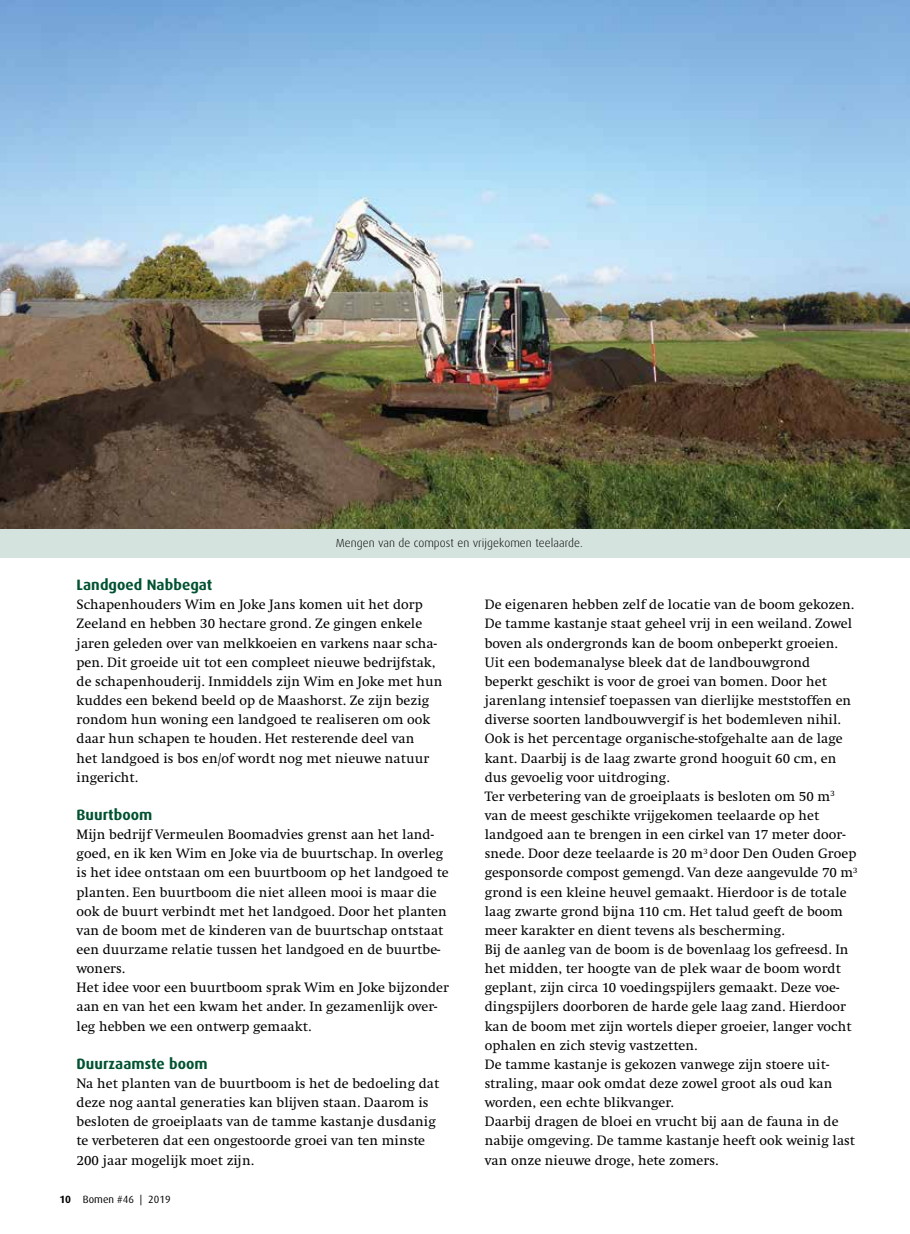
<style>
.page{position:relative;width:910px;height:1234px;background:#fff}
.page>*{position:absolute;margin:0;border:0;box-sizing:border-box;transform-origin:0 0}
.t1{font:700 15px "Dax";letter-spacing:.005em;color:#005231}
.t2{font:14.1px/19.2px "Swift EF";letter-spacing:.005em;color:#000}
.t3{font:300 11.7px "Dax";letter-spacing:.005em;color:#000}
.t4{font:10.5px "Dax";letter-spacing:.005em;color:#000}
.s1{font-weight:700}
</style>
<div class="page">
<div style="left:0;top:529px;width:910px;height:28px;background:#d4e3dd"></div>
<img style="left:0;top:0;width:910px;height:529px">
<p class="t3" style="left:336px;top:536px;width:249px">Mengen van de compost en vrijgekomen teelaarde.</p>
<p class="t1" style="left:77px;top:576px;width:137px">Landgoed Nabbegat</p>
<p class="t2" style="left:77px;top:595px;width:368px">Schapenhouders Wim en Joke Jans komen uit het dorp Zeeland en hebben 30 hectare grond. Ze gingen enkele jaren geleden over van melkkoeien en varkens naar scha&shy;pen. Dit groeide uit tot een compleet nieuwe bedrijfstak, de schapenhouderij. Inmiddels zijn Wim en Joke met hun kuddes een bekend beeld op de Maashorst. Ze zijn bezig rondom hun woning een landgoed te realiseren om ook daar hun schapen te houden. Het resterende deel van<br>het landgoed is bos en/of wordt nog met nieuwe natuur ingericht.</p>
<p class="t1" style="left:77px;top:806px;width:77px">Buurtboom</p>
<p class="t2" style="left:77px;top:825px;width:374px">Mijn bedrijf Vermeulen Boomadvies grenst aan het land&shy;goed, en ik ken Wim en Joke via de buurtschap. In overleg is het idee ontstaan om een buurtboom op het landgoed te planten. Een buurtboom die niet alleen mooi is maar die ook de buurt verbindt met het landgoed. Door het planten van de boom met de kinderen van de buurtschap ontstaat een duurzame relatie tussen het landgoed en de buurtbe&shy;woners.<br>Het idee voor een buurtboom sprak Wim en Joke bijzonder aan en van het een kwam het ander. In gezamenlijk over&shy;leg hebben we een ontwerp gemaakt.</p>
<p class="t1" style="left:77px;top:1054px;width:133px">Duurzaamste boom</p>
<p class="t2" style="left:77px;top:1073px;width:364px">Na het planten van de buurtboom is het de bedoeling dat deze nog aantal generaties kan blijven staan. Daarom is besloten de groeiplaats van de tamme kastanje dusdanig te verbeteren dat een ongestoorde groei van ten minste 200 jaar mogelijk moet zijn.</p>
<p class="t4" style="left:60px;top:1193px;width:113px"><span class="s1">10</span> Bomen #46 | 2019</p>
<p class="t2" style="left:485px;top:595px;width:374px">De eigenaren hebben zelf de locatie van de boom gekozen.<br>De tamme kastanje staat geheel vrij in een weiland. Zowel boven als ondergronds kan de boom onbeperkt groeien.<br>Uit een bodemanalyse bleek dat de landbouwgrond beperkt geschikt is voor de groei van bomen. Door het jarenlang intensief toepassen van dierlijke meststoffen en diverse soorten landbouwvergif is het bodemleven nihil.<br>Ook is het percentage organische-stofgehalte aan de lage kant. Daarbij is de laag zwarte grond hooguit 60 cm, en dus gevoelig voor uitdroging.<br>Ter verbetering van de groeiplaats is besloten om 50 m<sup>3 </sup>van de meest geschikte vrijgekomen teelaarde op het landgoed aan te brengen in een cirkel van 17 meter door&shy;snede. Door deze teelaarde is 20 m<sup>3</sup> door Den Ouden Groep gesponsorde compost gemengd. Van deze aangevulde 70 m<sup>3 </sup>grond is een kleine heuvel gemaakt. Hierdoor is de totale laag zwarte grond bijna 110 cm. Het talud geeft de boom meer karakter en dient tevens als bescherming.<br>Bij de aanleg van de boom is de bovenlaag los gefreesd. In het midden, ter hoogte van de plek waar de boom wordt geplant, zijn circa 10 voedingspijlers gemaakt. Deze voe&shy;dingspijlers doorboren de harde gele laag zand. Hierdoor kan de boom met zijn wortels dieper groeier, langer vocht ophalen en zich stevig vastzetten.<br>De tamme kastanje is gekozen vanwege zijn stoere uit&shy;straling, maar ook omdat deze zowel groot als oud kan worden, een echte blikvanger.<br>Daarbij dragen de bloei en vrucht bij aan de fauna in de nabije omgeving. De tamme kastanje heeft ook weinig last van onze nieuwe droge, hete zomers.</p>
</div>
